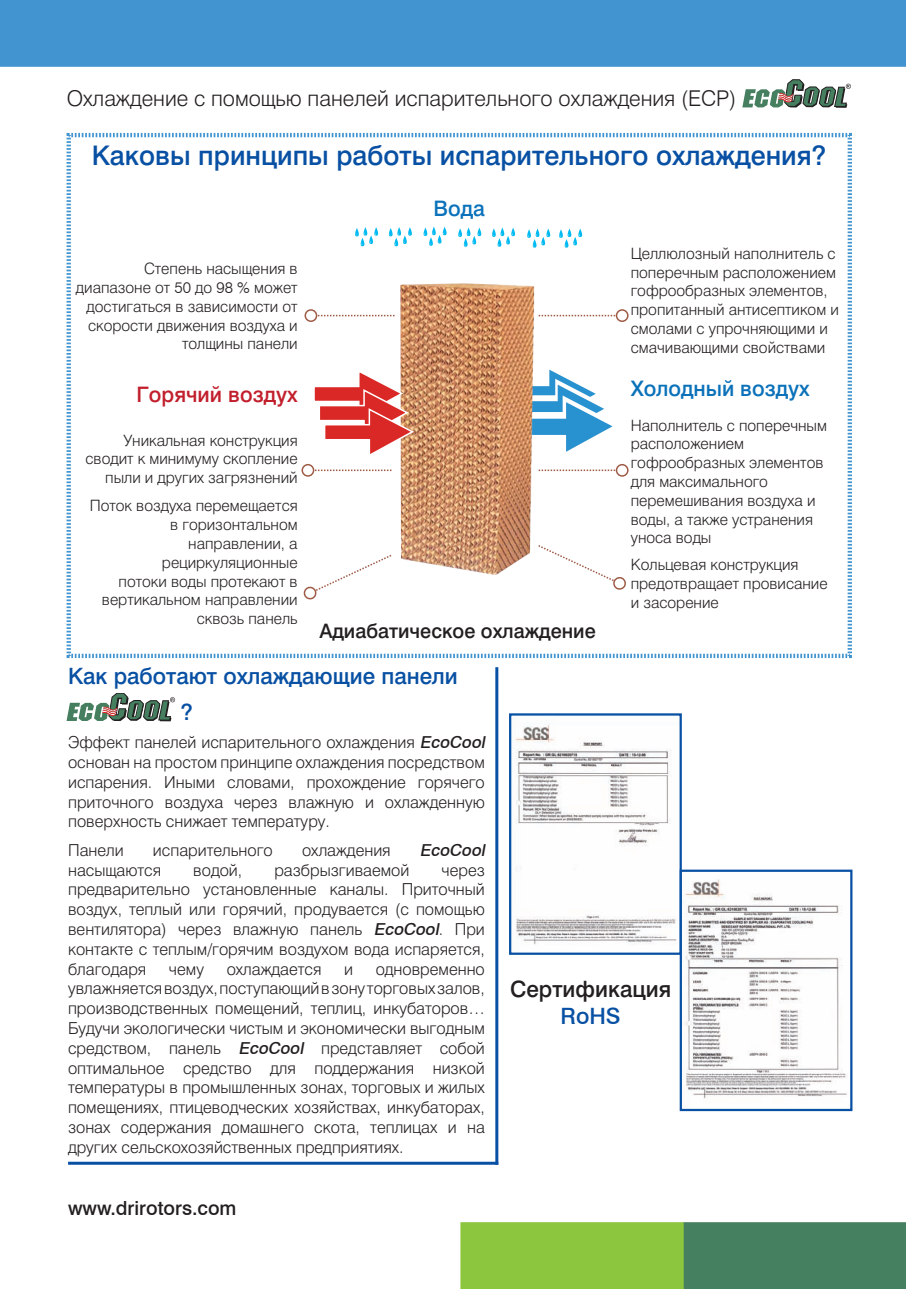
<style>
.page{position:relative;width:906px;height:1289px;background:#fff}
.page>*{position:absolute;margin:0;border:0;box-sizing:border-box;transform-origin:0 0}
.t1{font:500 27px "Swis 721 Md BT Rusbyme";color:#0850a3}
.t2{font:500 22.5px "Swis 721 Md BT Rusbyme";color:#0850a3}
.t3{font:500 22.5px/27px "Swis 721 Md BT Rusbyme";color:#231f20;text-align:center}
.t4{font:300 21.75px "Swis 721 Lt BT Rusbyme";color:#231f20}
.t5{font:500 21.3px "Swis 721 Md BT Rusbyme";color:#0b72ba}
.t6{font:500 21.3px "Swis 721 Md BT Rusbyme";color:#c21f2d}
.t7{font:500 19.95px "Swis 721 Md BT Rusbyme";color:#231f20}
.t8{font:500 19.5px "Swis 721 Md BT Rusbyme";color:#231f20}
.t9{font:300 16.5px/19.8px "Swis 721 Lt BT Rusbyme";color:#231f20;text-align:justify}
.t10{font:italic 500 16.5px "Swis 721 Md BT Rusbyme";color:#231f20}
.t11{font:300 15.6px/18.8px "Swis 721 Lt BT Rusbyme";color:#231f20;text-align:right}
.s1{font-family:"Swis 721 Md BT Rusbyme";font-weight:500;font-style:italic}
.s2{color:#0850a3}
</style>
<div class="page">
<div style="left:0;top:0;width:906px;height:67px;background:#4194d0;border:2px solid #4194d0"></div>
<div style="left:682px;top:1222px;width:224px;height:66px;background:#458060;border:2px solid #458060"></div>
<div style="left:460px;top:1222px;width:224px;height:66px;background:#8bc63e;border:2px solid #8bc63e"></div>
<svg style="left:742px;top:79px;width:109px;height:29px"></svg>
<hr style="left:495px;top:668px;width:3px;height:495px;background:#0850a3">
<hr style="left:70px;top:1161px;width:427px;height:3px;background:#0850a3">
<svg style="left:67px;top:133px;width:785px;height:525px"></svg>
<img style="left:513px;top:718px;width:164px;height:227px">
<div style="left:509px;top:713px;width:173px;height:241px;border:2px solid #0850a3"></div>
<img style="left:682px;top:879px;width:165px;height:220px">
<div style="left:679px;top:869px;width:173px;height:242px;border:2px solid #0850a3"></div>
<svg style="left:67px;top:693px;width:108px;height:28px"></svg>
<p class="t4" style="left:67px;top:85px;width:671px">Охлаждение с помощью панелей испарительного охлаждения (ECP)</p>
<p class="t1" style="left:92px;top:139px;width:736px">Каковы принципы работы испарительного охлаждения?</p>
<p class="t5" style="left:433px;top:195px;width:53px">Вода</p>
<p class="t11" style="left:76px;top:259px;width:223px">Степень насыщения в диапазоне от 50 до 98 % может достигаться в зависимости от скорости движения воздуха и толщины панели</p>
<p class="t6" style="left:137px;top:382px;width:163px">Горячий воздух</p>
<p class="t11" style="left:86px;top:430px;width:214px">Уникальная конструкция сводит к минимуму скопление пыли и других загрязнений</p>
<p class="t11" style="left:90px;top:496px;width:209px">Поток воздуха перемещается в горизонтальном направлении, а рециркуляционные<br>потоки воды протекают в вертикальном направлении сквозь панель</p>
<p class="t7" style="left:319px;top:619px;width:278px">Адиабатическое охлаждение</p>
<p class="t11" style="left:631px;top:244px;width:210px;text-align:left">Целлюлозный наполнитель с поперечным расположением гофрообразных элементов, пропитанный антисептиком и смолами с упрочняющими и смачивающими свойствами</p>
<p class="t5" style="left:631px;top:375px;width:180px">Холодный воздух</p>
<p class="t11" style="left:631px;top:415px;width:198px;text-align:left">Наполнитель с поперечным расположением гофрообразных элементов для максимального перемешивания воздуха и воды, а также устранения уноса воды</p>
<p class="t11" style="left:631px;top:555px;width:198px;text-align:left">Кольцевая конструкция предотвращает провисание и засорение</p>
<p class="t2" style="left:68px;top:662px;width:391px">Как работают охлаждающие панели</p>
<p class="t2" style="left:181px;top:698px;width:14px">?</p>
<p class="t9" style="left:68px;top:732px;width:422px;text-align:left">Эффект панелей испарительного охлаждения <span class="s1">EcoCool </span>основан на простом принципе охлаждения посредством испарения. Иными словами, прохождение горячего приточного воздуха через влажную и охлажденную поверхность снижает температуру.</p>
<p class="t9" style="left:68px;top:839px;width:57px">Панели</p>
<p class="t9" style="left:153px;top:839px;width:121px">испарительного</p>
<p class="t9" style="left:302px;top:839px;width:90px">охлаждения</p>
<p class="t10" style="left:420px;top:839px;width:70px">EcoCool</p>
<p class="t9" style="left:68px;top:859px;width:95px">насыщаются</p>
<p class="t9" style="left:193px;top:859px;width:50px">водой,</p>
<p class="t9" style="left:274px;top:859px;width:136px">разбрызгиваемой</p>
<p class="t9" style="left:68px;top:859px;width:418px;text-indent:373px">через предварительно установленные каналы. Приточный воздух, теплый или горячий, продувается (с помощью вентилятора) через влажную панель <span class="s1">EcoCool</span>. При контакте с теплым/горячим воздухом вода испаряется, благодаря</p>
<p class="t9" style="left:68px;top:958px;width:418px;text-indent:308px">одновременно увлажняется воздух, поступающий в зону торговых залов, производственных помещений, теплиц, инкубаторов… Будучи экологически чистым и экономически выгодным средством, панель <span class="s1">EcoCool</span> представляет собой оптимальное средство для поддержания низкой температуры в промышленных зонах, торговых и жилых помещениях, птицеводческих хозяйствах, инкубаторах, зонах содержания домашнего скота, теплицах и на других сельскохозяйственных предприятиях.</p>
<p class="t9" style="left:169px;top:958px;width:37px">чему</p>
<p class="t9" style="left:227px;top:958px;width:96px">охлаждается</p>
<p class="t9" style="left:344px;top:958px;width:10px">и</p>
<p class="t8" style="left:68px;top:1195px;width:170px">www.drirotors.com</p>
<p class="t3" style="left:510px;top:975px;width:163px">Сертификация<br><span class="s2">RoHS</span></p>
</div>
